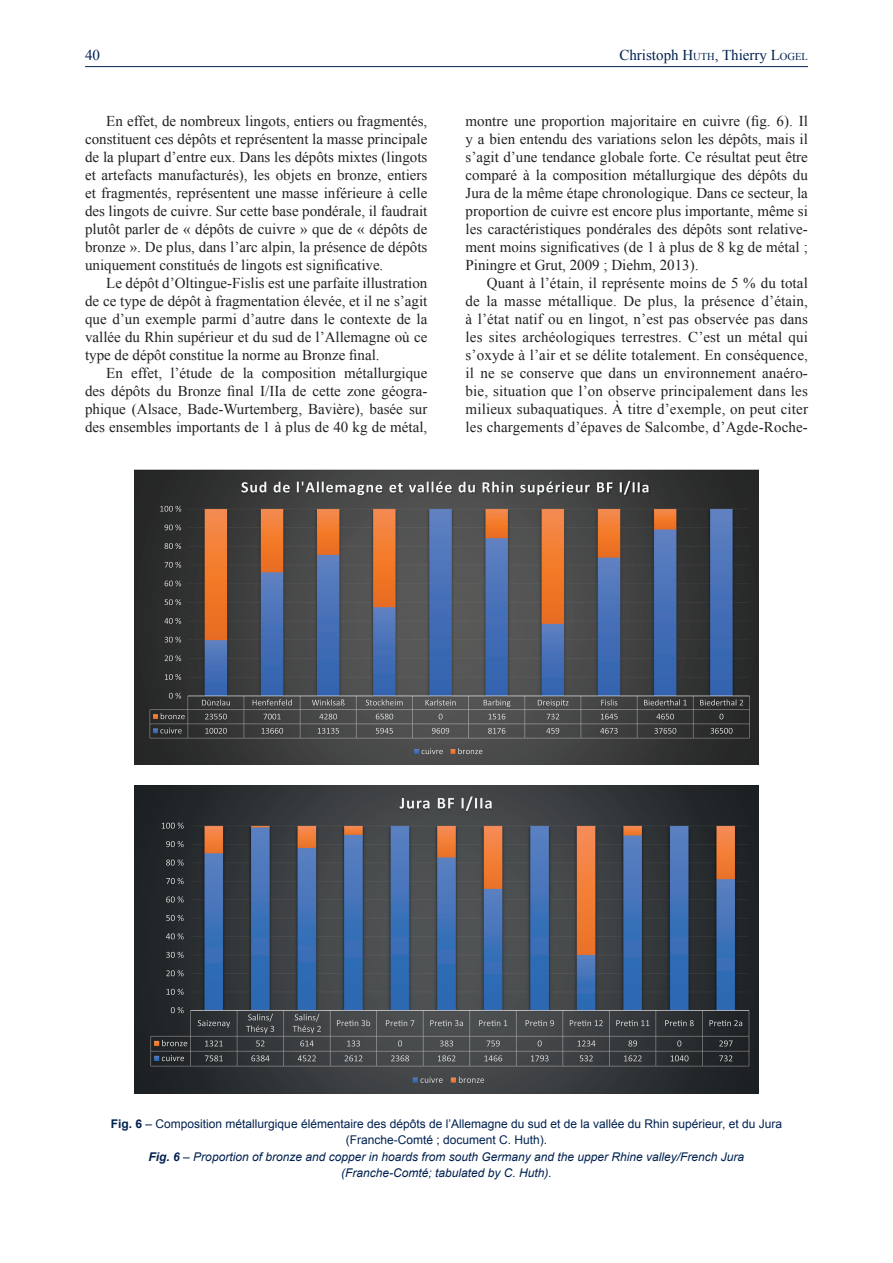
<style>
.page{position:relative;width:893px;height:1263px;background:#fff}
.page>*{position:absolute;margin:0;border:0;box-sizing:border-box;transform-origin:0 0}
.t1{font:15px/18px "Times New Roman";color:#231f20;text-align:justify}
.t2{font:15px "Times New Roman";color:#00214f}
.t3{font:12px/16.5px "Arial";color:#00214f;text-align:center}
.s1{font-style:inherit}
.s2{font-size:10.5px}
.s3{font-weight:700}
.s4{font-weight:700;font-style:italic}
.s5{font-style:italic}
</style>
<div class="page">
<hr style="left:85px;top:66px;width:723px;height:1px;background:#00214f">
<img style="left:134px;top:470px;width:625px;height:295px">
<img style="left:134px;top:785px;width:625px;height:308px">
<p class="t2" style="left:85px;top:45px;width:16px">40</p>
<p class="t2" style="left:619px;top:45px;width:190px">Christoph <span class="s1">H</span><span class="s2">UTH</span>, Thierry <span class="s1">L</span><span class="s2">OGEL</span></p>
<p class="t1" style="left:85px;top:112px;width:344px;text-indent:21px">En effet, de nombreux lingots, entiers ou fragmentés, constituent ces dépôts et représentent la masse principale de la plupart d’entre eux. Dans les dépôts mixtes (lingots et artefacts manufacturés), les objets en bronze, entiers et fragmentés, représentent une masse inférieure à celle des lingots de cuivre. Sur cette base pondérale, il faudrait plutôt parler de « dépôts de cuivre » que de « dépôts de bronze ». De plus, dans l’arc alpin, la présence de dépôts uniquement constitués de lingots est significative.</p>
<p class="t1" style="left:85px;top:274px;width:344px;text-indent:21px">Le dépôt d’Oltingue-Fislis est une parfaite illustration de ce type de dépôt à fragmentation élevée, et il ne s’agit que d’un exemple parmi d’autre dans le contexte de la vallée du Rhin supérieur et du sud de l’Allemagne où ce type de dépôt constitue la norme au Bronze final.</p>
<p class="t1" style="left:85px;top:364px;width:344px;text-indent:21px">En effet, l’étude de la composition métallurgique des dépôts du Bronze final I/IIa de cette zone géogra&shy;phique (Alsace, Bade-Wurtemberg, Bavière), basée sur des ensembles importants de 1 à plus de 40 kg de métal,</p>
<p class="t1" style="left:466px;top:112px;width:344px">montre une proportion majoritaire en cuivre (fig. 6). Il y a bien entendu des variations selon les dépôts, mais il s’agit d’une tendance globale forte. Ce résultat peut être comparé à la composition métallurgique des dépôts du Jura de la même étape chronologique. Dans ce secteur, la proportion de cuivre est encore plus importante, même si les caractéristiques pondérales des dépôts sont relative&shy;ment moins significatives (de 1 à plus de 8 kg de métal ; Piningre et Grut, 2009 ; Diehm, 2013).</p>
<p class="t1" style="left:466px;top:274px;width:344px;text-indent:21px">Quant à l’étain, il représente moins de 5 % du total de la masse métallique. De plus, la présence d’étain, à l’état natif ou en lingot, n’est pas observée pas dans les sites archéologiques terrestres. C’est un métal qui s’oxyde à l’air et se délite totalement. En conséquence, il ne se conserve que dans un environnement anaéro&shy;bie, situation que l’on observe principalement dans les milieux subaquatiques. À titre d’exemple, on peut citer les chargements d’épaves de Salcombe, d’Agde-Roche-</p>
<p class="t3" style="left:111px;top:1115px;width:673px"><span class="s3">Fig. 6</span> – Composition métallurgique élémentaire des dépôts de l’Allemagne du sud et de la vallée du Rhin supérieur, et du Jura (Franche-Comté ; document C. Huth).<br><span class="s4">Fig. 6</span> <span class="s5">– Proportion of bronze and copper in hoards from south Germany and the upper Rhine valley/French Jura (Franche-Comté; tabulated by C. Huth).</span></p>
</div>
